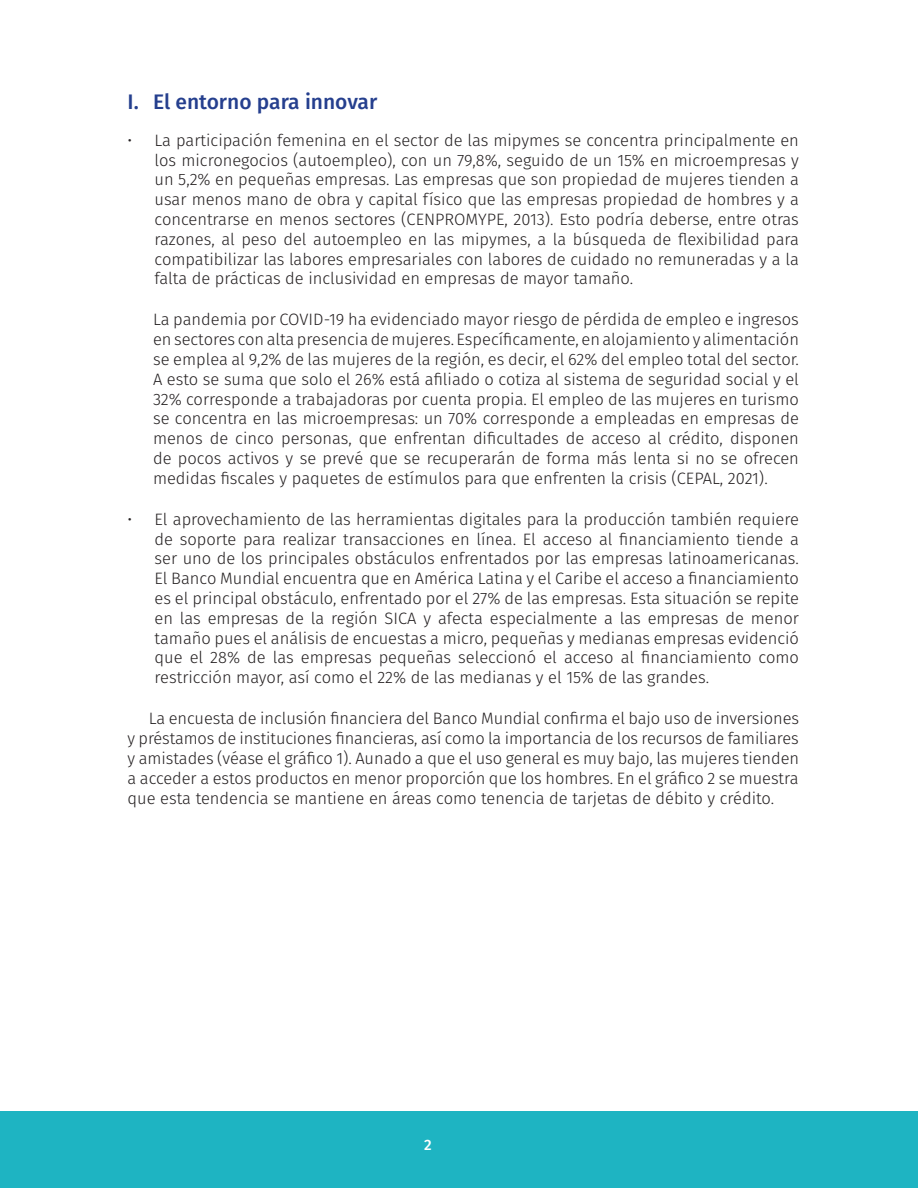
<style>
.page{position:relative;width:918px;height:1188px;background:#fff}
.page>*{position:absolute;margin:0;border:0;box-sizing:border-box;transform-origin:0 0}
.Titulo_1{font:500 21px "Fira Sans";color:#253f8e}
.Parrafo_inciso_1b{font:300 16.5px/19.8px "Fira Sans";color:#231f20;text-align:justify}
.Parrafo_Nivel_2{font:300 16.5px/19.8px "Fira Sans";color:#231f20;text-align:justify}
.t1{font:500 15px "Fira Sans";color:#fff}
</style>
<div class="page">
<div style="left:0;top:1111px;width:918px;height:77px;background:#1eb4c2"></div>
<p class="Titulo_1" style="left:128px;top:85px;width:251px">I. El entorno para innovar</p>
<p class="Parrafo_inciso_1b" style="left:155px;top:130px;width:646px;text-indent:-27px">• La participación femenina en el sector de las mipymes se concentra principalmente en los micronegocios (autoempleo), con un 79,8%, seguido de un 15% en microempresas y un 5,2% en pequeñas empresas. Las empresas que son propiedad de mujeres tienden a usar menos mano de obra y capital físico que las empresas propiedad de hombres y a concentrarse en menos sectores (CENPROMYPE, 2013). Esto podría deberse, entre otras razones, al peso del autoempleo en las mipymes, a la búsqueda de flexibilidad para compatibilizar las labores empresariales con labores de cuidado no remuneradas y a la falta de prácticas de inclusividad en empresas de mayor tamaño.</p>
<p class="Parrafo_inciso_1b" style="left:153px;top:310px;width:647px">La pandemia por COVID-19 ha evidenciado mayor riesgo de pérdida de empleo e ingresos en sectores con alta presencia de mujeres. Específicamente, en alojamiento y alimentación se emplea al 9,2% de las mujeres de la región, es decir, el 62% del empleo total del sector.<br>A esto se suma que solo el 26% está afiliado o cotiza al sistema de seguridad social y el 32% corresponde a trabajadoras por cuenta propia. El empleo de las mujeres en turismo se concentra en las microempresas: un 70% corresponde a empleadas en empresas de menos de cinco personas, que enfrentan dificultades de acceso al crédito, disponen de pocos activos y se prevé que se recuperarán de forma más lenta si no se ofrecen medidas fiscales y paquetes de estímulos para que enfrenten la crisis (CEPAL, 2021).</p>
<p class="Parrafo_inciso_1b" style="left:155px;top:509px;width:646px;text-indent:-27px">• El aprovechamiento de las herramientas digitales para la producción también requiere de soporte para realizar transacciones en línea. El acceso al financiamiento tiende a ser uno de los principales obstáculos enfrentados por las empresas latinoamericanas.<br>El Banco Mundial encuentra que en América Latina y el Caribe el acceso a financiamiento es el principal obstáculo, enfrentado por el 27% de las empresas. Esta situación se repite en las empresas de la región SICA y afecta especialmente a las empresas de menor tamaño pues el análisis de encuestas a micro, pequeñas y medianas empresas evidenció que el 28% de las empresas pequeñas seleccionó el acceso al financiamiento como restricción mayor, así como el 22% de las medianas y el 15% de las grandes.</p>
<p class="Parrafo_Nivel_2" style="left:128px;top:709px;width:673px;text-indent:21px">La encuesta de inclusión financiera del Banco Mundial confirma el bajo uso de inversiones y préstamos de instituciones financieras, así como la importancia de los recursos de familiares y amistades (véase el gráfico 1). Aunado a que el uso general es muy bajo, las mujeres tienden a acceder a estos productos en menor proporción que los hombres. En el gráfico 2 se muestra que esta tendencia se mantiene en áreas como tenencia de tarjetas de débito y crédito.</p>
<p class="t1" style="left:424px;top:1133px;width:9px">2</p>
</div>
